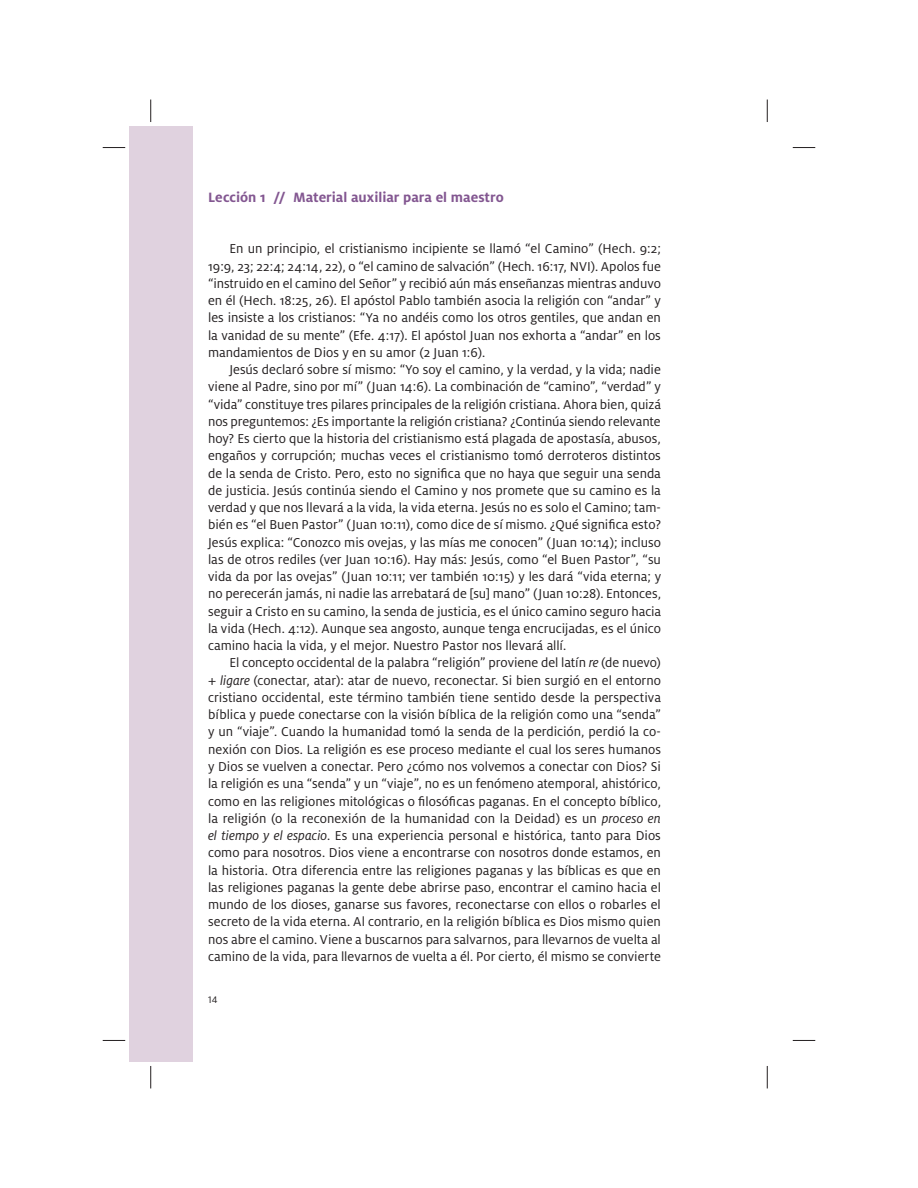
<style>
.page{position:relative;width:918px;height:1188px;background:#fff}
.page>*{position:absolute;margin:0;border:0;box-sizing:border-box;transform-origin:0 0}
.t1{font:700 15px "Milo Pro";color:#835791}
.t2{font:14.25px/17.2px "Milo Pro";color:#231f20;text-align:justify}
.t3{font:10.5px "Milo Pro";color:#231f20}
.s1{font-style:italic}
</style>
<div class="page">
<div style="left:129px;top:126px;width:64px;height:936px;background:#e0d2df"></div>
<svg style="left:103px;top:147px;width:22px;height:1px"></svg>
<svg style="left:793px;top:147px;width:22px;height:1px"></svg>
<svg style="left:103px;top:1040px;width:22px;height:1px"></svg>
<svg style="left:793px;top:1040px;width:22px;height:1px"></svg>
<svg style="left:150px;top:100px;width:1px;height:22px"></svg>
<svg style="left:150px;top:1066px;width:1px;height:22px"></svg>
<svg style="left:767px;top:100px;width:1px;height:22px"></svg>
<svg style="left:767px;top:1066px;width:1px;height:22px"></svg>
<p class="t1" style="left:208px;top:191px;width:297px">Lección 1 // Material auxiliar para el maestro</p>
<p class="t2" style="left:208px;top:241px;width:454px;text-indent:21px">En un principio, el cristianismo incipiente se llamó “el Camino” (Hech. 9:2; 19:9, 23; 22:4; 24:14, 22), o “el camino de salvación” (Hech. 16:17, NVI). Apolos fue “instruido en el camino del Señor” y recibió aún más enseñanzas mientras anduvo en él (Hech. 18:25, 26). El apóstol Pablo también asocia la religión con “andar” y les insiste a los cristianos: “Ya no andéis como los otros gentiles, que andan en la vanidad de su mente” (Efe. 4:17). El apóstol Juan nos exhorta a “andar” en los mandamientos de Dios y en su amor (2 Juan 1:6).</p>
<p class="t2" style="left:208px;top:362px;width:455px;text-indent:21px">Jesús declaró sobre sí mismo: “Yo soy el camino, y la verdad, y la vida; nadie viene al Padre, sino por mí” (Juan 14:6). La combinación de “camino”, “verdad” y “vida” constituye tres pilares principales de la religión cristiana. Ahora bien, quizá nos preguntemos: ¿Es importante la religión cristiana? ¿Continúa siendo relevante hoy? Es cierto que la historia del cristianismo está plagada de apostasía, abusos, engaños y corrupción; muchas veces el cristianismo tomó derroteros distintos de la senda de Cristo. Pero, esto no significa que no haya que seguir una senda de justicia. Jesús continúa siendo el Camino y nos promete que su camino es la verdad y que nos llevará a la vida, la vida eterna. Jesús no es solo el Camino; tam&shy;bién es “el Buen Pastor” (Juan 10:11), como dice de sí mismo. ¿Qué significa esto?<br>Jesús explica: “Conozco mis ovejas, y las mías me conocen” (Juan 10:14); incluso las de otros rediles (ver Juan 10:16). Hay más: Jesús, como “el Buen Pastor”, “su vida da por las ovejas” (Juan 10:11; ver también 10:15) y les dará “vida eterna; y no perecerán jamás, ni nadie las arrebatará de [su] mano” (Juan 10:28). Entonces, seguir a Cristo en su camino, la senda de justicia, es el único camino seguro hacia la vida (Hech. 4:12). Aunque sea angosto, aunque tenga encrucijadas, es el único camino hacia la vida, y el mejor. Nuestro Pastor nos llevará allí.</p>
<p class="t2" style="left:208px;top:655px;width:454px;text-indent:21px">El concepto occidental de la palabra “religión” proviene del latín <span class="s1">re</span> (de nuevo) + <span class="s1">ligare</span> (conectar, atar): atar de nuevo, reconectar. Si bien surgió en el entorno cristiano occidental, este término también tiene sentido desde la perspectiva bíblica y puede conectarse con la visión bíblica de la religión como una “senda” y un “viaje”. Cuando la humanidad tomó la senda de la perdición, perdió la co&shy;nexión con Dios. La religión es ese proceso mediante el cual los seres humanos y Dios se vuelven a conectar. Pero ¿cómo nos volvemos a conectar con Dios? Si la religión es una “senda” y un “viaje”, no es un fenómeno atemporal, ahistórico, como en las religiones mitológicas o filosóficas paganas. En el concepto bíblico, la religión (o la reconexión de la humanidad con la Deidad) es un <span class="s1">proceso en el tiempo y el espacio</span>. Es una experiencia personal e histórica, tanto para Dios como para nosotros. Dios viene a encontrarse con nosotros donde estamos, en la historia. Otra diferencia entre las religiones paganas y las bíblicas es que en las religiones paganas la gente debe abrirse paso, encontrar el camino hacia el mundo de los dioses, ganarse sus favores, reconectarse con ellos o robarles el secreto de la vida eterna. Al contrario, en la religión bíblica es Dios mismo quien nos abre el camino. Viene a buscarnos para salvarnos, para llevarnos de vuelta al camino de la vida, para llevarnos de vuelta a él. Por cierto, él mismo se convierte</p>
<p class="t3" style="left:208px;top:996px;width:11px">14</p>
</div>
